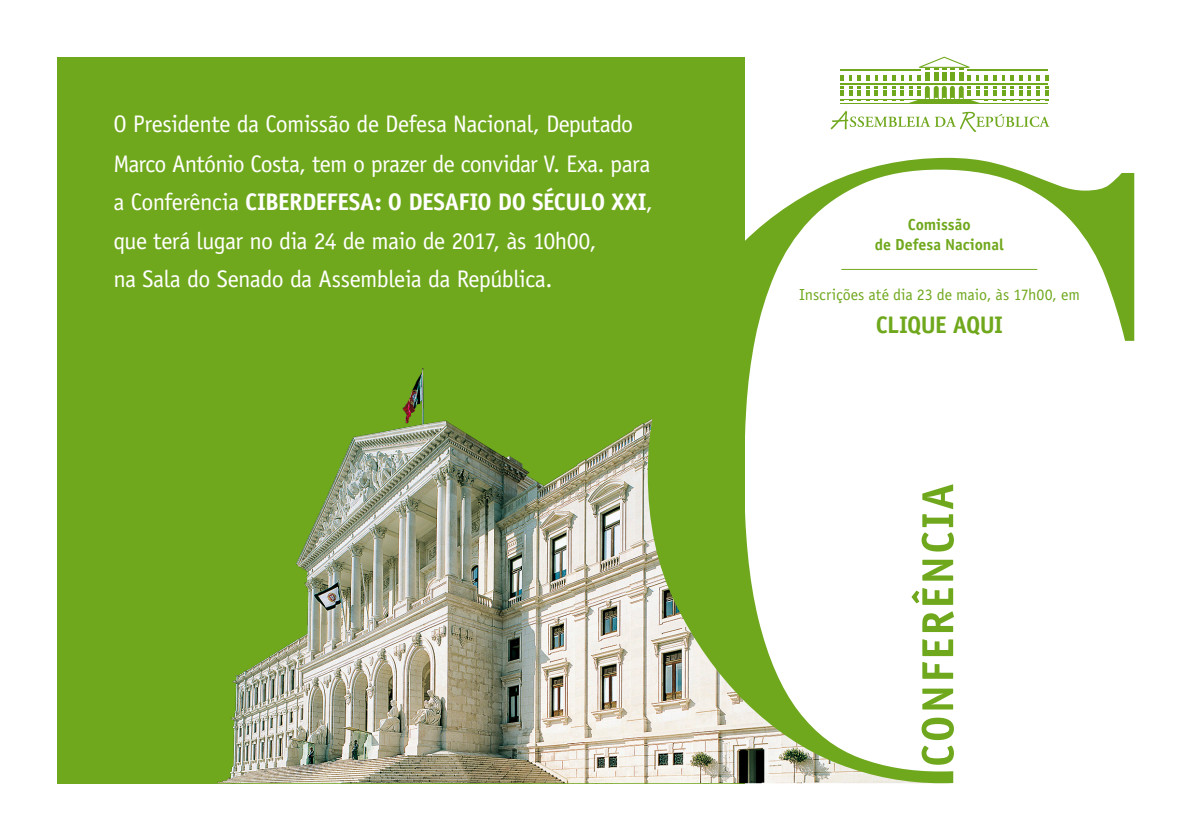
<style>
.page{position:relative;width:1191px;height:840px;background:#fff}
.page>*{position:absolute;margin:0;border:0;box-sizing:border-box;transform-origin:0 0}
.t1{font:24px/38px "Officina Sans";letter-spacing:-.025em;color:#fff}
.t2{font:700 24px "Officina Sans";letter-spacing:-.025em;color:#70a81d}
.t3{font:16px "Officina Sans";letter-spacing:-.005em;color:#70a81d}
.t4{font:700 16px/20px "Officina Sans";letter-spacing:-.005em;color:#70a81d;text-align:center}
.s1{font-weight:700}
</style>
<div class="page">
<div style="left:57px;top:57px;width:687px;height:725px;background:#70a81d"></div>
<img style="left:218px;top:368px;width:430px;height:414px">
<svg style="left:830px;top:111px;width:219px;height:21px"></svg>
<svg style="left:875px;top:75px;width:11px;height:26px"></svg>
<svg style="left:849px;top:75px;width:20px;height:26px"></svg>
<svg style="left:840px;top:75px;width:3px;height:26px"></svg>
<svg style="left:1002px;top:75px;width:11px;height:26px"></svg>
<svg style="left:1019px;top:75px;width:20px;height:26px"></svg>
<svg style="left:1045px;top:75px;width:3px;height:26px"></svg>
<svg style="left:892px;top:75px;width:104px;height:28px"></svg>
<hr style="left:840px;top:84px;width:208px;height:1px;background:#70a81d">
<hr style="left:840px;top:103px;width:208px;height:1px;background:#70a81d">
<hr style="left:840px;top:99px;width:208px;height:1px;background:#70a81d">
<div style="left:925px;top:72px;width:5px;height:9px;background:#70a81d"></div>
<div style="left:933px;top:72px;width:5px;height:9px;background:#70a81d"></div>
<div style="left:941px;top:72px;width:5px;height:9px;background:#70a81d"></div>
<div style="left:950px;top:72px;width:5px;height:9px;background:#70a81d"></div>
<div style="left:958px;top:72px;width:5px;height:9px;background:#70a81d"></div>
<svg style="left:919px;top:57px;width:50px;height:12px"></svg>
<hr style="left:840px;top:69px;width:81px;height:2px;background:#70a81d">
<hr style="left:967px;top:69px;width:81px;height:2px;background:#70a81d">
<svg style="left:648px;top:158px;width:486px;height:624px"></svg>
<svg style="left:921px;top:745px;width:33px;height:19px"></svg>
<svg style="left:921px;top:717px;width:33px;height:22px"></svg>
<svg style="left:922px;top:688px;width:31px;height:21px"></svg>
<svg style="left:922px;top:661px;width:31px;height:17px"></svg>
<svg style="left:922px;top:639px;width:31px;height:16px"></svg>
<svg style="left:922px;top:611px;width:32px;height:20px"></svg>
<svg style="left:911px;top:587px;width:42px;height:17px"></svg>
<svg style="left:922px;top:559px;width:31px;height:21px"></svg>
<svg style="left:921px;top:484px;width:33px;height:67px"></svg>
<hr style="left:841px;top:269px;width:196px;height:1px;background:#70a81d">
<p class="t1" style="left:113px;top:104px;width:521px">O Presidente da Comissão de Defesa Nacional, Deputado</p>
<p class="t1" style="left:113px;top:145px;width:541px">Marco António Costa, tem o prazer de convidar V. Exa. para a Conferência <span class="s1">CIBERDEFESA: O DESAFIO DO SÉCULO XXI</span>, que terá lugar no dia 24 de maio de 2017, às 10h00,<br>na Sala do Senado da Assembleia da República.</p>
<p class="t4" style="left:874px;top:214px;width:130px">Comissão<br>de Defesa Nacional</p>
<p class="t3" style="left:799px;top:285px;width:282px">Inscrições até dia 23 de maio, às 17h00, em</p>
<p class="t2" style="left:876px;top:310px;width:129px">CLIQUE AQUI</p>
</div>
